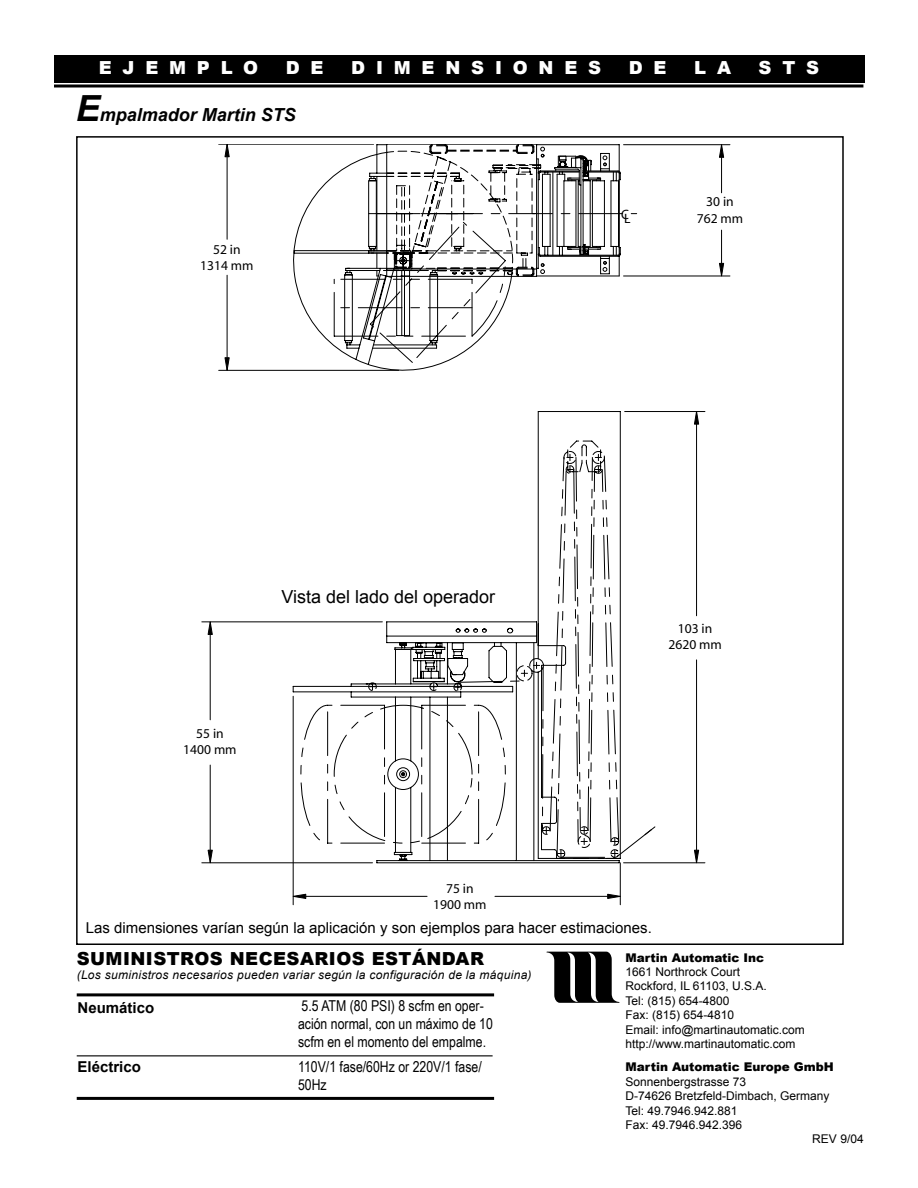
<style>
.page{position:relative;width:918px;height:1188px;background:#fff}
.page>*{position:absolute;margin:0;border:0;box-sizing:border-box;transform-origin:0 0}
.t1{font:900 18px "Arial";letter-spacing:.025em;color:#000}
.t2{font:900 18px "Arial";letter-spacing:.6em;color:#fff}
.t3{font:18px "Arial";color:#000}
.t4{font:italic 700 18px "Arial";color:#000}
.t5{font:15px/18px "Arial Narrow";color:#000}
.t6{font:15px "Arial";color:#000}
.t7{font:700 15px "Arial";color:#000}
.t8{font:13.5px/16.4px "Myriad";color:#000;text-align:center}
.t9{font:12px "Arial";color:#000}
.t10{font:italic 12px "Arial";letter-spacing:.025em;color:#000}
.t11{font:900 12px "Arial";color:#000}
.s1{font-size:36px}
</style>
<div class="page">
<svg style="left:286px;top:156px;width:335px;height:705px"></svg>
<svg style="left:368px;top:144px;width:362px;height:713px"></svg>
<svg style="left:719px;top:144px;width:5px;height:14px"></svg>
<svg style="left:719px;top:263px;width:5px;height:14px"></svg>
<hr style="left:624px;top:863px;width:81px;height:1px;background:#000">
<hr style="left:625px;top:411px;width:80px;height:1px;background:#000">
<hr style="left:696px;top:660px;width:1px;height:190px;background:#000">
<hr style="left:696px;top:424px;width:1px;height:192px;background:#000">
<svg style="left:694px;top:850px;width:5px;height:14px"></svg>
<svg style="left:694px;top:410px;width:5px;height:14px"></svg>
<hr style="left:202px;top:863px;width:170px;height:1px;background:#000">
<hr style="left:202px;top:622px;width:180px;height:1px;background:#000">
<hr style="left:210px;top:765px;width:1px;height:85px;background:#000">
<hr style="left:210px;top:634px;width:1px;height:86px;background:#000">
<svg style="left:208px;top:850px;width:5px;height:14px"></svg>
<svg style="left:208px;top:621px;width:5px;height:14px"></svg>
<hr style="left:620px;top:863px;width:1px;height:42px;background:#000">
<hr style="left:293px;top:696px;width:1px;height:209px;background:#000">
<hr style="left:495px;top:896px;width:113px;height:1px;background:#000">
<hr style="left:306px;top:896px;width:121px;height:1px;background:#000">
<svg style="left:607px;top:894px;width:14px;height:5px"></svg>
<svg style="left:292px;top:894px;width:14px;height:5px"></svg>
<hr style="left:219px;top:144px;width:155px;height:1px;background:#000">
<hr style="left:219px;top:370px;width:180px;height:1px;background:#000">
<hr style="left:227px;top:157px;width:1px;height:82px;background:#000">
<hr style="left:227px;top:275px;width:1px;height:83px;background:#000">
<svg style="left:225px;top:144px;width:4px;height:13px"></svg>
<svg style="left:225px;top:358px;width:4px;height:13px"></svg>
<div style="left:54px;top:55px;width:810px;height:27px;background:#000"></div>
<svg style="left:54px;top:84px;width:809px;height:4px"></svg>
<svg style="left:546px;top:952px;width:74px;height:51px"></svg>
<hr style="left:77px;top:993px;width:417px;height:3px;background:#000">
<hr style="left:77px;top:1055px;width:416px;height:1px;background:#000">
<hr style="left:77px;top:1097px;width:417px;height:3px;background:#000">
<p class="t2" style="left:99px;top:54px;width:161px">EJEMPLO</p>
<p class="t2" style="left:286px;top:54px;width:39px">D E</p>
<p class="t2" style="left:351px;top:54px;width:251px">DIMENSIONES</p>
<p class="t2" style="left:629px;top:54px;width:39px">D E</p>
<p class="t2" style="left:694px;top:54px;width:38px">L A</p>
<p class="t2" style="left:759px;top:54px;width:62px">STS</p>
<p class="t4" style="left:76px;top:103px;width:222px"><span class="s1">E</span>mpalmador Martin STS</p>
<p class="t8" style="left:200px;top:242px;width:55px">52 in<br>1314 mm</p>
<p class="t8" style="left:621px;top:209px;width:11px">CL</p>
<p class="t8" style="left:697px;top:194px;width:48px">30 in<br>762 mm</p>
<p class="t3" style="left:282px;top:585px;width:215px">Vista del lado del operador</p>
<p class="t8" style="left:183px;top:726px;width:55px">55 in<br>1400 mm</p>
<p class="t8" style="left:668px;top:621px;width:55px">103 in<br>2620 mm</p>
<p class="t8" style="left:433px;top:881px;width:55px">75 in<br>1900 mm</p>
<p class="t6" style="left:86px;top:918px;width:568px">Las dimensiones varían según la aplicación y son ejemplos para hacer estimaciones.</p>
<p class="t1" style="left:77px;top:945px;width:409px">SUMINISTROS NECESARIOS ESTÁNDAR</p>
<p class="t10" style="left:77px;top:967px;width:456px">(Los suministros necesarios pueden variar según la configuración de la máquina)</p>
<p class="t7" style="left:78px;top:998px;width:78px">Neumático</p>
<p class="t5" style="left:298px;top:996px;width:196px">5.5 ATM (80 PSI) 8 scfm en oper&shy;ación normal, con un máximo de 10 scfm en el momento del empalme.</p>
<p class="t7" style="left:78px;top:1057px;width:65px">Eléctrico</p>
<p class="t5" style="left:298px;top:1057px;width:185px">110V/1 fase/60Hz or 220V/1 fase/<br>50Hz</p>
<p class="t11" style="left:625px;top:949px;width:140px">Martin Automatic Inc</p>
<p class="t9" style="left:625px;top:964px;width:116px">1661 Northrock Court</p>
<p class="t9" style="left:625px;top:978px;width:143px">Rockford, IL 61103, U.S.A.</p>
<p class="t9" style="left:625px;top:993px;width:106px">Tel: (815) 654-4800</p>
<p class="t9" style="left:625px;top:1007px;width:110px">Fax: (815) 654-4810</p>
<p class="t9" style="left:625px;top:1022px;width:181px">Email: info@martinautomatic.com</p>
<p class="t9" style="left:625px;top:1036px;width:172px">http://www.martinautomatic.com</p>
<p class="t11" style="left:625px;top:1058px;width:210px">Martin Automatic Europe GmbH</p>
<p class="t9" style="left:625px;top:1074px;width:122px">Sonnenbergstrasse 73</p>
<p class="t9" style="left:625px;top:1088px;width:206px">D-74626 Bretzfeld-Dimbach, Germany</p>
<p class="t9" style="left:625px;top:1103px;width:114px">Tel: 49.7946.942.881</p>
<p class="t9" style="left:625px;top:1117px;width:118px">Fax: 49.7946.942.396</p>
<p class="t9" style="left:812px;top:1131px;width:53px">REV 9/04</p>
</div>
